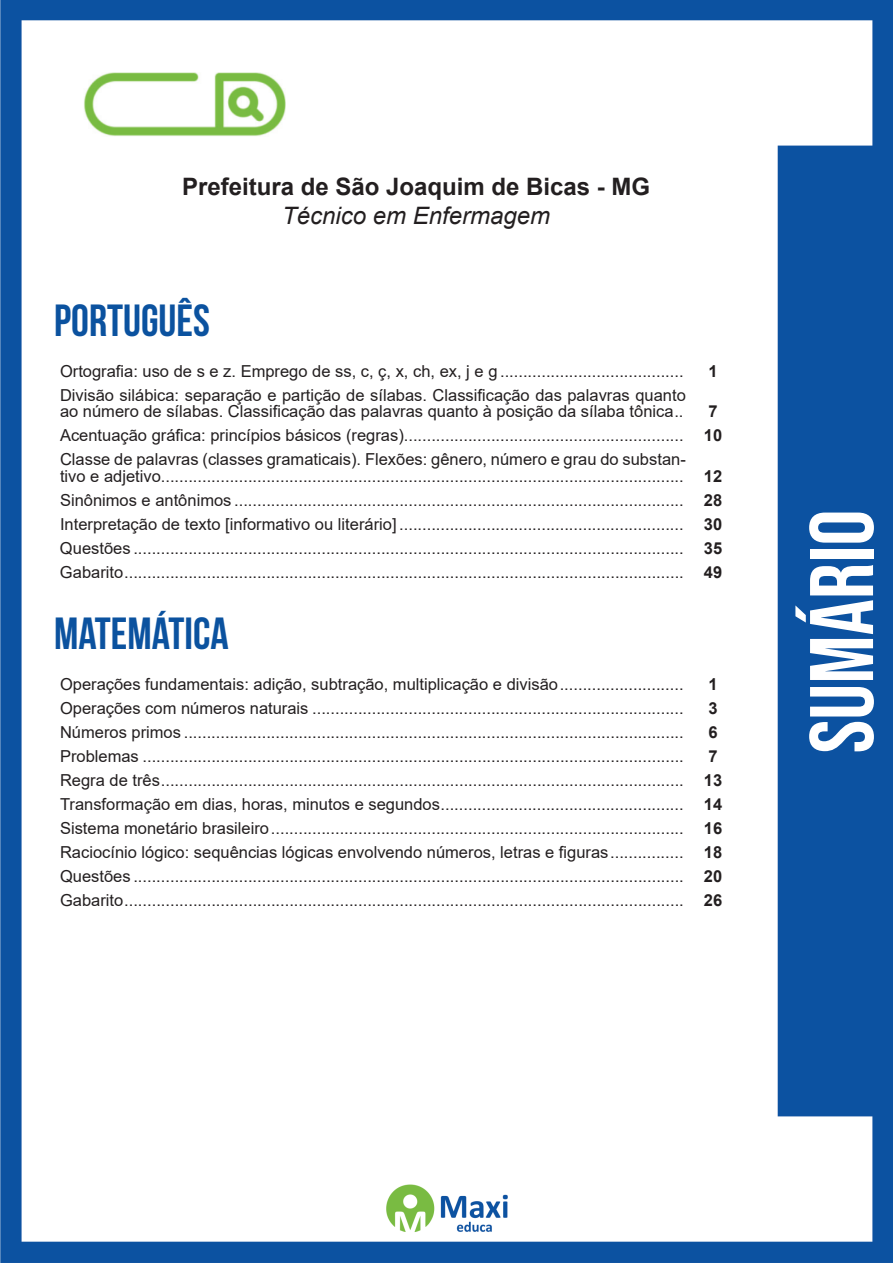
<style>
.page{position:relative;width:893px;height:1263px;background:#fff}
.page>*{position:absolute;margin:0;border:0;box-sizing:border-box;transform-origin:0 0}
.t1{font:90px "Bebas Neue";color:#fff}
.t2{font:700 45px "Bebas Neue";color:#0b529f}
.t3{font:700 24px "Arial";color:#231f20}
.t4{font:italic 24px "Arial";color:#231f20}
.t5{font:16.5px/24px "Arial";color:#231f20}
.t6{font:700 16.5px "Arial";color:#231f20}
.s1{font-weight:700}
</style>
<div class="page">
<img style="left:0;top:0;width:893px;height:1263px">
<div style="left:55px;top:55px;width:317px;height:121px;background:#fff"></div>
<img style="left:84px;top:72px;width:201px;height:64px">
<h3 class="t3" style="left:182px;top:170px;width:470px">Prefeitura de São Joaquim de Bicas - MG</h3>
<h3 class="t4" style="left:282px;top:200px;width:270px">Técnico em Enfermagem</h3>
<h2 class="t2" style="left:54px;top:295px;width:157px">PORTUGUÊS</h2>
<p class="t5" style="left:60px;top:359px;width:625px">Ortografia: uso de s e z. Emprego de ss, c, ç, x, ch, ex, j e g ........................................</p>
<p class="t6" style="left:708px;top:359px;width:11px">1</p>
<p class="t5" style="left:60px;top:387px;width:627px;line-height:16.5px">Divisão silábica: separação e partição de sílabas. Classificação das palavras quanto ao número de sílabas. Classificação das palavras quanto à posição da sílaba tônica..</p>
<p class="t5" style="left:60px;top:399px;width:664px;text-indent:648px"><span class="s1">7<br></span>Acentuação gráfica: princípios básicos (regras)............................................................. <span class="s1">10<br></span>Classe de palavras (classes gramaticais). Flexões: gênero, número e grau do substan-</p>
<p class="t5" style="left:60px;top:464px;width:664px;text-align:justify">tivo e adjetivo.................................................................................................................. <span class="s1">12<br></span>Sinônimos e antônimos .................................................................................................. <span class="s1">28<br></span>Interpretação de texto [informativo ou literário] .............................................................. <span class="s1">30<br></span>Questões ........................................................................................................................ <span class="s1">35<br></span>Gabarito.......................................................................................................................... <span class="s1">49</span></p>
<h2 class="t2" style="left:54px;top:609px;width:176px">MATEMÁTICA</h2>
<p class="t5" style="left:60px;top:672px;width:625px">Operações fundamentais: adição, subtração, multiplicação e divisão...........................</p>
<p class="t6" style="left:708px;top:672px;width:11px">1</p>
<p class="t5" style="left:60px;top:696px;width:625px">Operações com números naturais .................................................................................</p>
<p class="t6" style="left:708px;top:696px;width:11px">3</p>
<p class="t5" style="left:60px;top:720px;width:625px">Números primos .............................................................................................................</p>
<p class="t6" style="left:708px;top:720px;width:11px">6</p>
<p class="t5" style="left:60px;top:744px;width:625px">Problemas ......................................................................................................................</p>
<p class="t5" style="left:60px;top:744px;width:664px;text-indent:648px"><span class="s1">7<br></span>Regra de três.................................................................................................................. <span class="s1">13<br></span>Transformação em dias, horas, minutos e segundos..................................................... <span class="s1">14<br></span>Sistema monetário brasileiro.......................................................................................... <span class="s1">16<br></span>Raciocínio lógico: sequências lógicas envolvendo números, letras e figuras................ <span class="s1">18<br></span>Questões ........................................................................................................................ <span class="s1">20<br></span>Gabarito.......................................................................................................................... <span class="s1">26</span></p>
<h1 class="t1" style="left:791px;top:753px;width:245px;rotate:-90deg">sumário</h1>
</div>
